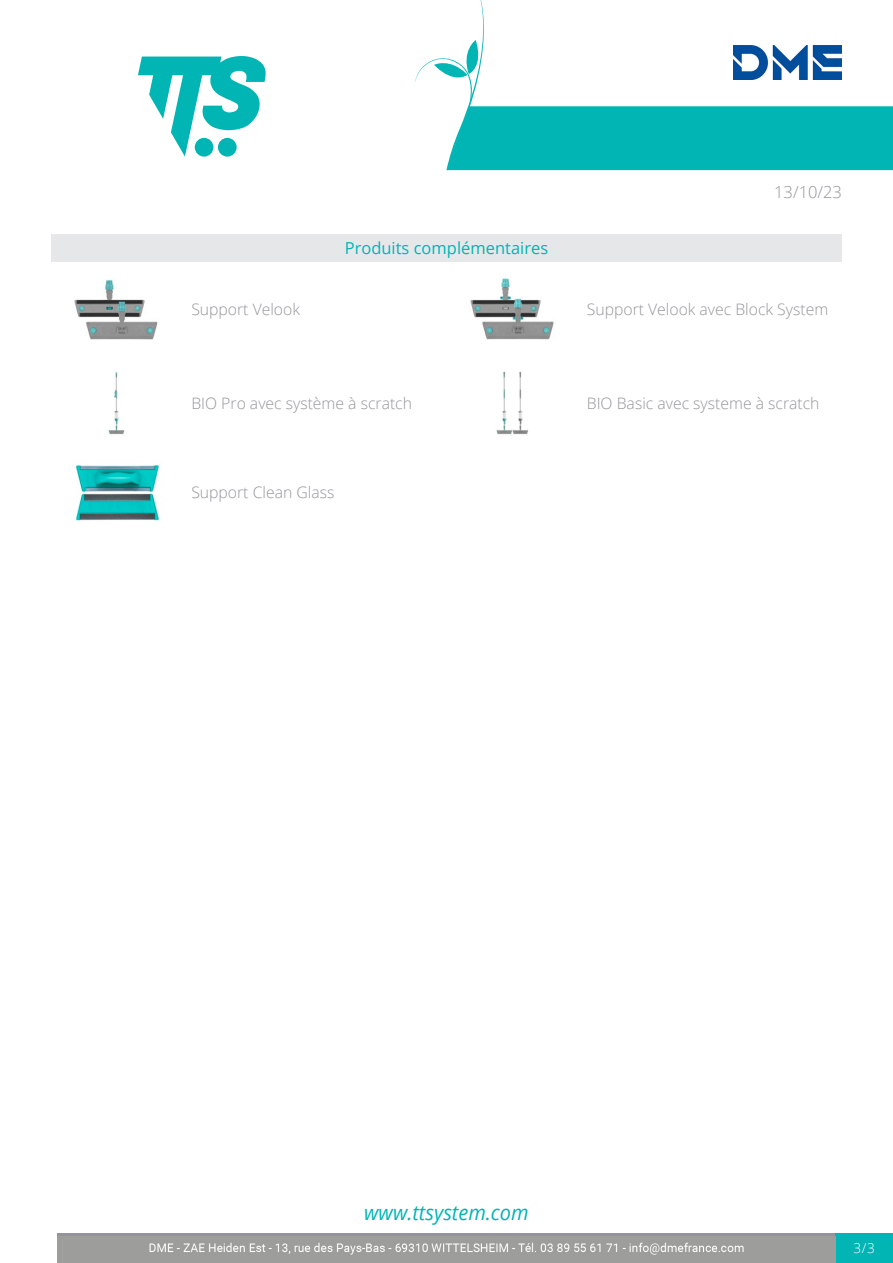
<style>
.page{position:relative;width:893px;height:1263px;background:#fff}
.page>*{position:absolute;margin:0;border:0;box-sizing:border-box;transform-origin:0 0}
.t1{font:italic 20.85px "Open Sans";color:#00b5b3;scale:.96 1}
.Titolo4{font:16.5px "Open Sans";color:#00b5b3}
.t2{font:300 16.5px "Open Sans";color:#939598}
.Nome{font:300 15.75px "Open Sans";color:#939598}
.t3{font:300 13.5px "Open Sans";color:#fff}
</style>
<div class="page">
<svg style="left:138px;top:56px;width:128px;height:101px"></svg>
<div style="left:57px;top:1233px;width:779px;height:30px;background:#9d9d9b"></div>
<div style="left:836px;top:1233px;width:57px;height:30px;background:#00b5b3"></div>
<svg style="left:415px;top:0;width:478px;height:170px"></svg>
<div style="left:51px;top:234px;width:791px;height:28px;background:#e6e7e9"></div>
<img style="left:74px;top:279px;width:84px;height:61px">
<img style="left:470px;top:278px;width:84px;height:62px">
<img style="left:108px;top:372px;width:17px;height:63px">
<img style="left:496px;top:371px;width:14px;height:64px">
<img style="left:510px;top:372px;width:18px;height:63px">
<img style="left:75px;top:464px;width:85px;height:57px">
<img style="left:149px;top:1242px;width:595px;height:13px">
<p class="Titolo4" style="left:345px;top:237px;width:205px">Produits complémentaires</p>
<p class="t2" style="left:774px;top:180px;width:69px">13/10/23</p>
<p class="Nome" style="left:191px;top:299px;width:110px">Support Velook</p>
<p class="Nome" style="left:587px;top:299px;width:243px">Support Velook avec Block System</p>
<p class="Nome" style="left:191px;top:392px;width:222px">BIO Pro avec système à scratch</p>
<p class="Nome" style="left:587px;top:392px;width:234px">BIO Basic avec systeme à scratch</p>
<p class="Nome" style="left:191px;top:482px;width:145px">Support Clean Glass</p>
<h1 class="t1" style="left:364px;top:1198px;width:173px">www.ttsystem.com</h1>
<p class="t3" style="left:854px;top:1239px;width:23px">3/3</p>
</div>
